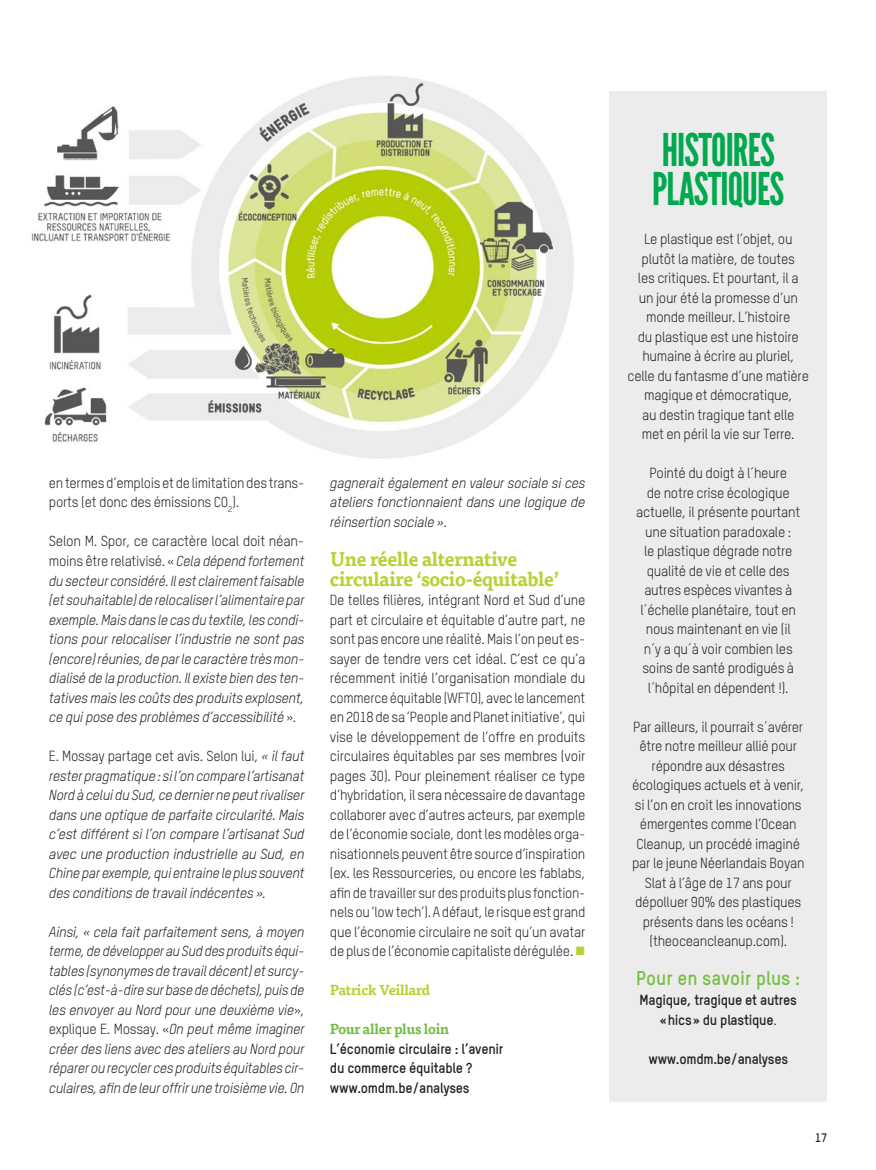
<style>
.page{position:relative;width:876px;height:1170px;background:#fff}
.page>*{position:absolute;margin:0;border:0;box-sizing:border-box;transform-origin:0 0}
.t1{font:45px/39px "League Gothic";letter-spacing:-.02em;color:#00a94e;scale:.96 1}
.t2{font:700 19.5px/19.5px "Tisa Pro";letter-spacing:-.02em;color:#b5d334}
.t3{font:700 19.5px "Oxfam TSTARPRO";color:#74bf43}
.t4{font:14.25px/19.5px "Oxfam TSTARPRO";letter-spacing:-.02em;color:#231f20;text-align:center}
.t5{font:italic 14.25px/19.5px "Oxfam TSTARPRO";letter-spacing:-.02em;color:#231f20;text-align:justify}
.t6{font:700 14.25px/19.5px "Oxfam TSTARPRO";letter-spacing:-.02em;color:#231f20;text-align:center}
.t7{font:14.25px/19.5px "Oxfam TSTARPRO";letter-spacing:-.02em;color:#231f20;scale:.96 1}
.t8{font:700 14.25px "Tisa Pro";letter-spacing:-.02em;color:#74bf43}
.t9{font:700 14.25px "Tisa Pro";letter-spacing:-.02em;color:#b5d334}
.t10{font:700 12px "Oxfam TSTARPRO";color:#231f20}
.s1{font-style:normal}
.s2{color:#b5d334}
.s3{font-weight:400}
</style>
<div class="page">
<img style="left:31px;top:76px;width:543px;height:383px">
<div style="left:609px;top:91px;width:218px;height:1010px;background:#ececec"></div>
<p class="t7" style="left:49px;top:473px;width:268px">en termes d’emplois et de limitation des trans&shy;ports (et donc des émissions CO<sub>2</sub>).</p>
<p class="t5" style="left:49px;top:531px;width:257px"><span class="s1">Selon M. Spor, ce caractère local doit néan&shy;moins être relativisé. «</span> Cela dépend fortement du secteur considéré. Il est clairement faisable (et souhaitable) de relocaliser l’alimentaire par exemple. Mais dans le cas du textile, les condi&shy;tions pour relocaliser l’industrie ne sont pas (encore) réunies, de par le caractère très mon&shy;dialisé de la production. Il existe bien des ten&shy;tatives mais les coûts des produits explosent, ce qui pose des problèmes d’accessibilité <span class="s1">».</span></p>
<p class="t5" style="left:49px;top:746px;width:257px"><span class="s1">E. Mossay partage cet avis. Selon lui,</span> « il faut rester pragmatique : si l’on compare l’artisanat Nord à celui du Sud, ce dernier ne peut rivaliser dans une optique de parfaite circularité. Mais c’est différent si l’on compare l’artisanat Sud avec une production industrielle au Sud, en Chine par exemple, qui entraine le plus souvent des conditions de travail indécentes ».</p>
<p class="t5" style="left:49px;top:921px;width:257px">Ainsi, « cela fait parfaitement sens, à moyen terme, de développer au Sud des produits équi&shy;tables (synonymes de travail décent) et surcy&shy;clés (c’est-à-dire sur base de déchets), puis de les envoyer au Nord pour une deuxième vie<span class="s1">», explique E. Mossay. «</span>On peut même imaginer créer des liens avec des ateliers au Nord pour réparer ou recycler ces produits équitables cir&shy;culaires, afin de leur offrir une troisième vie. On</p>
<p class="t5" style="left:330px;top:473px;width:257px">gagnerait également en valeur sociale si ces ateliers fonctionnaient dans une logique de réinsertion sociale »<span class="s1">.</span></p>
<h2 class="t2" style="left:330px;top:548px;width:231px">Une réelle alternative circulaire ‘socio-équitable’</h2>
<p class="t4" style="left:330px;top:590px;width:257px;text-align:justify">De telles filières, intégrant Nord et Sud d’une part et circulaire et équitable d’autre part, ne sont pas encore une réalité. Mais l’on peut es&shy;sayer de tendre vers cet idéal. C’est ce qu’a récemment initié l’organisation mondiale du commerce équitable (WFTO), avec le lancement en 2018 de sa ‘People and Planet initiative’, qui vise le développement de l’offre en produits circulaires équitables par ses membres (voir pages 30). Pour pleinement réaliser ce type d’hybridation, il sera nécessaire de davantage collaborer avec d’autres acteurs, par exemple de l’économie sociale, dont les modèles orga&shy;nisationnels peuvent être source d’inspiration (ex. les Ressourceries, ou encore les fablabs, afin de travailler sur des produits plus fonction&shy;nels ou ‘low tech’). A défaut, le risque est grand que l’économie circulaire ne soit qu’un avatar de plus de l’économie capitaliste dérégulée. <span class="s2">■</span></p>
<p class="t9" style="left:330px;top:978px;width:102px">Patrick Veillard</p>
<p class="t8" style="left:330px;top:1017px;width:121px">Pour aller plus loin</p>
<p class="t6" style="left:330px;top:1038px;width:175px;text-align:left">L’économie circulaire : l’avenir du commerce équitable ? www.omdm.be/analyses</p>
<h1 class="t1" style="left:652px;top:131px;width:139px">HISTOIRES<br>PLASTIQUES</h1>
<p class="t4" style="left:628px;top:229px;width:183px">Le plastique est l’objet, ou plutôt la matière, de toutes<br>les critiques. Et pourtant, il a<br>un jour été la promesse d’un monde meilleur. L’histoire<br>du plastique est une histoire humaine à écrire au pluriel, celle du fantasme d’une matière magique et démocratique,<br>au destin tragique tant elle<br>met en péril la vie sur Terre.</p>
<p class="t4" style="left:636px;top:463px;width:166px">Pointé du doigt à l´heure<br>de notre crise écologique actuelle, il présente pourtant une situation paradoxale :<br>le plastique dégrade notre qualité de vie et celle des autres espèces vivantes à l´échelle planétaire, tout en nous maintenant en vie (il n´y a qu´à voir combien les soins de santé prodigués à l´hôpital en dépendent !).</p>
<p class="t4" style="left:632px;top:716px;width:174px">Par ailleurs, il pourrait s´avérer être notre meilleur allié pour répondre aux désastres écologiques actuels et à venir, si l’on en croit les innovations émergentes comme l’Ocean<br>Cleanup, un procédé imaginé par le jeune Néerlandais Boyan<br>Slat à l’âge de 17 ans pour dépolluer 90% des plastiques présents dans les océans ! (theoceancleanup.com).</p>
<h2 class="t3" style="left:636px;top:966px;width:166px">Pour en savoir plus :</h2>
<p class="t6" style="left:640px;top:989px;width:159px">Magique, tragique et autres «hics» du plastique<span class="s3">.</span></p>
<p class="t6" style="left:648px;top:1048px;width:141px">www.omdm.be/analyses</p>
<p class="t10" style="left:815px;top:1129px;width:13px">17</p>
</div>
